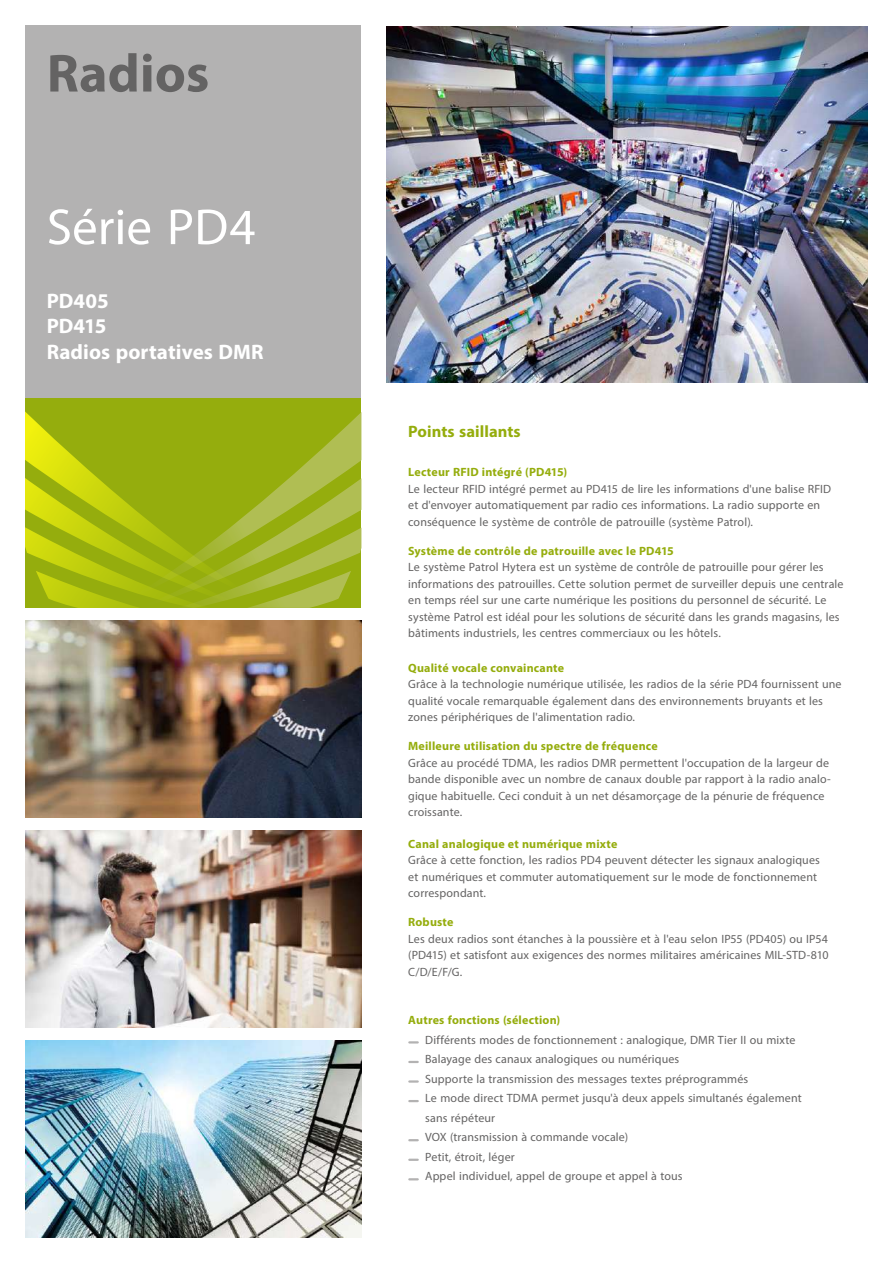
<style>
.page{position:relative;width:893px;height:1263px;background:#fff}
.page>*{position:absolute;margin:0;border:0;box-sizing:border-box;transform-origin:0 0}
.t1{font:700 54px "Myriad Pro";color:#646363}
.t2{font:51px "Myriad Pro";color:#fff}
.t3{font:700 21px/25.5px "Myriad Pro";letter-spacing:.005em;color:#fff}
.t4{font:700 16.5px "Myriad Pro";letter-spacing:.005em;color:#95ad0d}
.t5{font:12px/16.5px "Myriad Pro";letter-spacing:.01em;color:#646363}
.t6{font:700 12px "Myriad Pro";letter-spacing:.015em;color:#95ad0d}
</style>
<div class="page">
<div style="left:26px;top:26px;width:335px;height:372px;background:#b3b2b2"></div>
<svg style="left:275px;top:412px;width:86px;height:196px"></svg>
<svg style="left:26px;top:398px;width:249px;height:210px"></svg>
<img style="left:387px;top:27px;width:480px;height:355px">
<img style="left:26px;top:1040px;width:335px;height:197px">
<img style="left:26px;top:830px;width:335px;height:197px">
<img style="left:26px;top:621px;width:335px;height:197px">
<svg style="left:409px;top:1041px;width:9px;height:2px"></svg>
<svg style="left:409px;top:1061px;width:9px;height:2px"></svg>
<svg style="left:409px;top:1080px;width:9px;height:3px"></svg>
<svg style="left:409px;top:1100px;width:9px;height:2px"></svg>
<svg style="left:409px;top:1139px;width:9px;height:2px"></svg>
<svg style="left:409px;top:1159px;width:9px;height:2px"></svg>
<svg style="left:409px;top:1178px;width:9px;height:2px"></svg>
<h1 class="t1" style="left:47px;top:38px;width:164px">Radios</h1>
<h2 class="t2" style="left:47px;top:196px;width:210px">Série PD4</h2>
<h3 class="t3" style="left:47px;top:287px;width:218px">PD405<br>PD415<br>Radios portatives DMR</h3>
<h3 class="t4" style="left:408px;top:421px;width:114px">Points saillants</h3>
<p class="t6" style="left:408px;top:464px;width:161px">Lecteur RFID intégré (PD415)</p>
<p class="t5" style="left:408px;top:480px;width:424px">Le lecteur RFID intégré permet au PD415 de lire les informations d'une balise RFID et d'envoyer automatiquement par radio ces informations. La radio supporte en conséquence le système de contrôle de patrouille (système Patrol).</p>
<p class="t6" style="left:408px;top:543px;width:267px">Système de contrôle de patrouille avec le PD415</p>
<p class="t5" style="left:408px;top:558px;width:437px">Le système Patrol Hytera est un système de contrôle de patrouille pour gérer les informations des patrouilles. Cette solution permet de surveiller depuis une centrale en temps réel sur une carte numérique les positions du personnel de sécurité. Le système Patrol est idéal pour les solutions de sécurité dans les grands magasins, les bâtiments industriels, les centres commerciaux ou les hôtels.</p>
<p class="t6" style="left:408px;top:660px;width:157px">Qualité vocale convaincante</p>
<p class="t5" style="left:408px;top:676px;width:435px">Grâce à la technologie numérique utilisée, les radios de la série PD4 fournissent une qualité vocale remarquable également dans des environnements bruyants et les zones périphériques de l'alimentation radio.</p>
<p class="t6" style="left:408px;top:738px;width:251px">Meilleure utilisation du spectre de fréquence</p>
<p class="t5" style="left:408px;top:754px;width:424px">Grâce au procédé TDMA, les radios DMR permettent l'occupation de la largeur de bande disponible avec un nombre de canaux double par rapport à la radio analo&shy;gique habituelle. Ceci conduit à un net désamorçage de la pénurie de fréquence croissante.</p>
<p class="t6" style="left:408px;top:836px;width:211px">Canal analogique et numérique mixte</p>
<p class="t5" style="left:408px;top:852px;width:413px">Grâce à cette fonction, les radios PD4 peuvent détecter les signaux analogiques et numériques et commuter automatiquement sur le mode de fonctionnement correspondant.</p>
<p class="t6" style="left:408px;top:914px;width:47px">Robuste</p>
<p class="t5" style="left:408px;top:930px;width:422px;text-align:justify">Les deux radios sont étanches à la poussière et à l'eau selon IP55 (PD405) ou IP54 (PD415) et satisfont aux exigences des normes militaires américaines MIL-STD-810<br>C/D/E/F/G.</p>
<p class="t6" style="left:408px;top:1012px;width:154px">Autres fonctions (sélection)</p>
<p class="t5" style="left:425px;top:1029px;width:378px;line-height:19.5px">Différents modes de fonctionnement : analogique, DMR Tier II ou mixte Balayage des canaux analogiques ou numériques<br>Supporte la transmission des messages textes préprogrammés<br>Le mode direct TDMA permet jusqu'à deux appels simultanés également sans répéteur<br>VOX (transmission à commande vocale)<br>Petit, étroit, léger<br>Appel individuel, appel de groupe et appel à tous</p>
</div>
